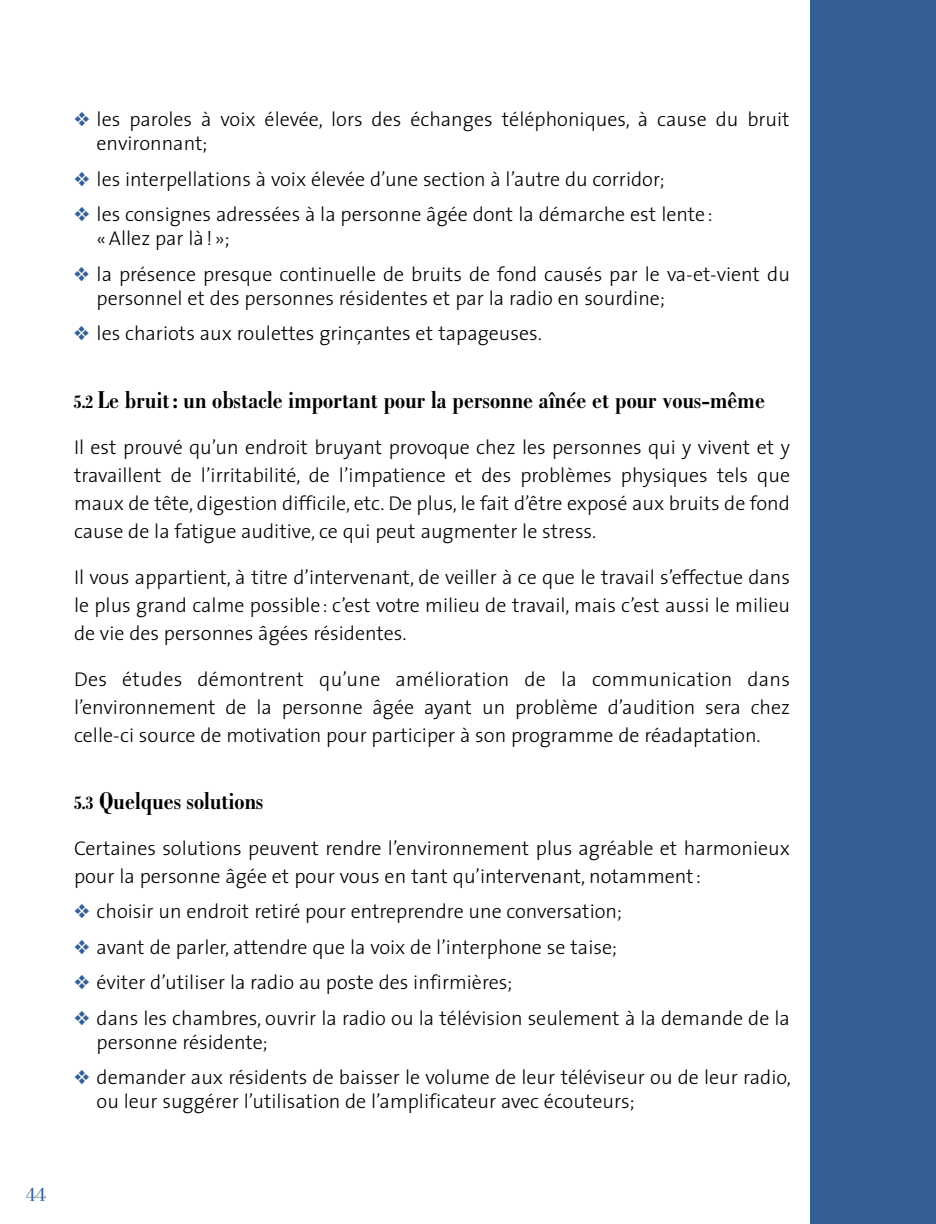
<style>
.page{position:relative;width:936px;height:1224px;background:#fff}
.page>*{position:absolute;margin:0;border:0;box-sizing:border-box;transform-origin:0 0}
.t1{font:700 condensed 26px "Bodoni";color:#000}
.t2{font:300 20px/28px "The Sans";color:#000}
.t3{font:20px "Bodoni";color:#346094}
.s1{color:#346094}
.s2{font-size:20px}
</style>
<div class="page">
<div style="left:810px;top:0;width:126px;height:1224px;background:#346094"></div>
<p class="t2" style="left:97px;top:107px;width:695px;line-height:24px;text-indent:-23px"><span class="s1">❖</span> les paroles à voix élevée, lors des échanges téléphoniques, à cause du bruit environnant;</p>
<p class="t2" style="left:74px;top:165px;width:592px"><span class="s1">❖</span> les interpellations à voix élevée d’une section à l’autre du corridor;</p>
<p class="t2" style="left:97px;top:202px;width:617px;line-height:24px;text-indent:-23px"><span class="s1">❖</span> les consignes adressées à la personne âgée dont la démarche est lente: «Allez par là! »;</p>
<p class="t2" style="left:97px;top:262px;width:695px;line-height:24px;text-indent:-23px"><span class="s1">❖</span> la présence presque continuelle de bruits de fond causés par le va-et-vient du personnel et des personnes résidentes et par la radio en sourdine;</p>
<p class="t2" style="left:74px;top:319px;width:470px"><span class="s1">❖</span> les chariots aux roulettes grinçantes et tapageuses.</p>
<h1 class="t1" style="left:74px;top:385px;width:693px"><span class="s2">5.2</span> Le bruit: un obstacle important pour la personne aînée et pour vous-même</h1>
<p class="t2" style="left:74px;top:432px;width:718px;text-align:justify">Il est prouvé qu’un endroit bruyant provoque chez les personnes qui y vivent et y travaillent de l’irritabilité, de l’impatience et des problèmes physiques tels que maux de tête, digestion difficile, etc. De plus, le fait d’être exposé aux bruits de fond cause de la fatigue auditive, ce qui peut augmenter le stress.</p>
<p class="t2" style="left:74px;top:562px;width:718px;text-align:justify">Il vous appartient, à titre d’intervenant, de veiller à ce que le travail s’effectue dans le plus grand calme possible : c’est votre milieu de travail, mais c’est aussi le milieu de vie des personnes âgées résidentes.</p>
<p class="t2" style="left:74px;top:664px;width:718px;text-align:justify">Des études démontrent qu’une amélioration de la communication dans l’environnement de la personne âgée ayant un problème d’audition sera chez celle-ci source de motivation pour participer à son programme de réadaptation.</p>
<h1 class="t1" style="left:74px;top:786px;width:191px"><span class="s2">5.3</span> Quelques solutions</h1>
<p class="t2" style="left:74px;top:833px;width:717px">Certaines solutions peuvent rendre l’environnement plus agréable et harmonieux pour la personne âgée et pour vous en tant qu’intervenant, notamment:</p>
<p class="t2" style="left:74px;top:897px;width:550px"><span class="s1">❖</span> choisir un endroit retiré pour entreprendre une conversation;</p>
<p class="t2" style="left:74px;top:933px;width:545px"><span class="s1">❖</span> avant de parler, attendre que la voix de l’interphone se taise;</p>
<p class="t2" style="left:74px;top:968px;width:440px"><span class="s1">❖</span> éviter d’utiliser la radio au poste des infirmières;</p>
<p class="t2" style="left:97px;top:1006px;width:695px;line-height:24px;text-indent:-23px"><span class="s1">❖</span> dans les chambres, ouvrir la radio ou la télévision seulement à la demande de la personne résidente;</p>
<p class="t2" style="left:97px;top:1065px;width:696px;line-height:24px;text-indent:-23px"><span class="s1">❖</span> demander aux résidents de baisser le volume de leur téléviseur ou de leur radio, ou leur suggérer l’utilisation de l’amplificateur avec écouteurs;</p>
<p class="t3" style="left:26px;top:1184px;width:21px">44</p>
</div>
